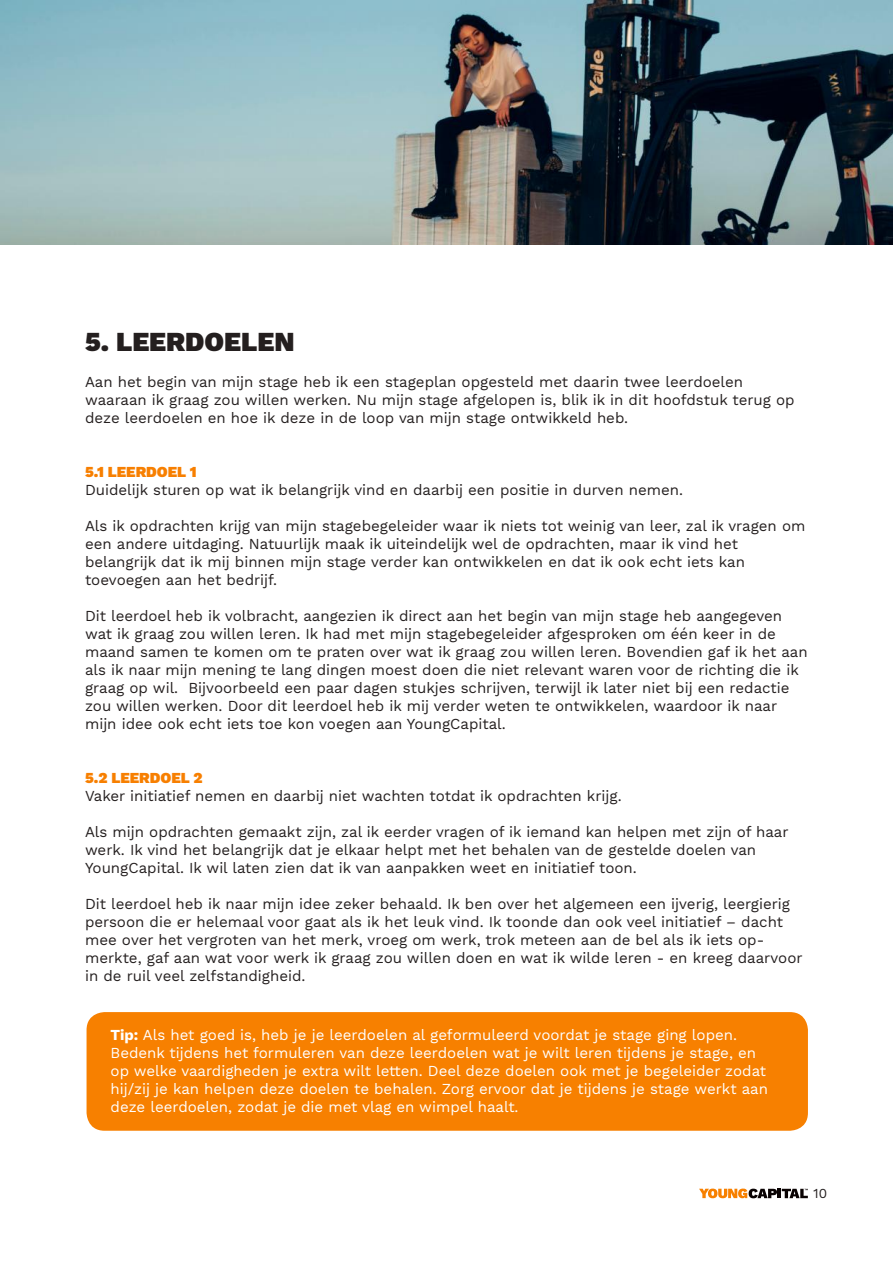
<style>
.page{position:relative;width:893px;height:1263px;background:#fff}
.page>*{position:absolute;margin:0;border:0;box-sizing:border-box;transform-origin:0 0}
.t1{font:900 27px "Work Sans";color:#241f1f}
.t2{font:15px/18px "Work Sans";color:#241f1f}
.t3{font:15px/18px "Work Sans";color:#fff}
.t4{font:900 15px "Work Sans";color:#f77f00}
.t5{font:13.5px "Work Sans";color:#241f1f}
.s1{font-weight:700}
</style>
<div class="page">
<svg style="left:699px;top:1188px;width:109px;height:10px"></svg>
<img style="left:0;top:0;width:893px;height:244px">
<div style="left:87px;top:1012px;width:721px;height:119px;background:#f78000;border-radius:18px"></div>
<h1 class="t1" style="left:85px;top:326px;width:211px">5. LEERDOELEN</h1>
<p class="t2" style="left:85px;top:374px;width:711px">Aan het begin van mijn stage heb ik een stageplan opgesteld met daarin twee leerdoelen waaraan ik graag zou willen werken. Nu mijn stage afgelopen is, blik ik in dit hoofdstuk terug op deze leerdoelen en hoe ik deze in de loop van mijn stage ontwikkeld heb.</p>
<p class="t4" style="left:85px;top:463px;width:113px">5.1 LEERDOEL 1</p>
<p class="t2" style="left:85px;top:482px;width:599px">Duidelijk sturen op wat ik belangrijk vind en daarbij een positie in durven nemen.</p>
<p class="t2" style="left:85px;top:518px;width:722px">Als ik opdrachten krijg van mijn stagebegeleider waar ik niets tot weinig van leer, zal ik vragen om een andere uitdaging. Natuurlijk maak ik uiteindelijk wel de opdrachten, maar ik vind het belangrijk dat ik mij binnen mijn stage verder kan ontwikkelen en dat ik ook echt iets kan toevoegen aan het bedrijf.</p>
<p class="t2" style="left:85px;top:608px;width:724px">Dit leerdoel heb ik volbracht, aangezien ik direct aan het begin van mijn stage heb aangegeven wat ik graag zou willen leren. Ik had met mijn stagebegeleider afgesproken om één keer in de maand samen te komen om te praten over wat ik graag zou willen leren. Bovendien gaf ik het aan als ik naar mijn mening te lang dingen moest doen die niet relevant waren voor de richting die ik graag op wil. Bijvoorbeeld een paar dagen stukjes schrijven, terwijl ik later niet bij een redactie zou willen werken. Door dit leerdoel heb ik mij verder weten te ontwikkelen, waardoor ik naar mijn idee ook echt iets toe kon voegen aan YoungCapital.</p>
<p class="t4" style="left:85px;top:769px;width:119px">5.2 LEERDOEL 2</p>
<p class="t2" style="left:85px;top:788px;width:538px">Vaker initiatief nemen en daarbij niet wachten totdat ik opdrachten krijg.</p>
<p class="t2" style="left:85px;top:824px;width:705px">Als mijn opdrachten gemaakt zijn, zal ik eerder vragen of ik iemand kan helpen met zijn of haar werk. Ik vind het belangrijk dat je elkaar helpt met het behalen van de gestelde doelen van<br>YoungCapital. Ik wil laten zien dat ik van aanpakken weet en initiatief toon.</p>
<p class="t2" style="left:85px;top:896px;width:719px">Dit leerdoel heb ik naar mijn idee zeker behaald. Ik ben over het algemeen een ijverig, leergierig persoon die er helemaal voor gaat als ik het leuk vind. Ik toonde dan ook veel initiatief – dacht mee over het vergroten van het merk, vroeg om werk, trok meteen aan de bel als ik iets op&shy;merkte, gaf aan wat voor werk ik graag zou willen doen en wat ik wilde leren - en kreeg daarvoor in de ruil veel zelfstandigheid.</p>
<p class="t3" style="left:111px;top:1026px;width:659px"><span class="s1">Tip:</span> Als het goed is, heb je je leerdoelen al geformuleerd voordat je stage ging lopen.<br>Bedenk tijdens het formuleren van deze leerdoelen wat je wilt leren tijdens je stage, en op welke vaardigheden je extra wilt letten. Deel deze doelen ook met je begeleider zodat hij/zij je kan helpen deze doelen te behalen. Zorg ervoor dat je tijdens je stage werkt aan deze leerdoelen, zodat je die met vlag en wimpel haalt.</p>
<p class="t5" style="left:813px;top:1186px;width:15px">10</p>
</div>
